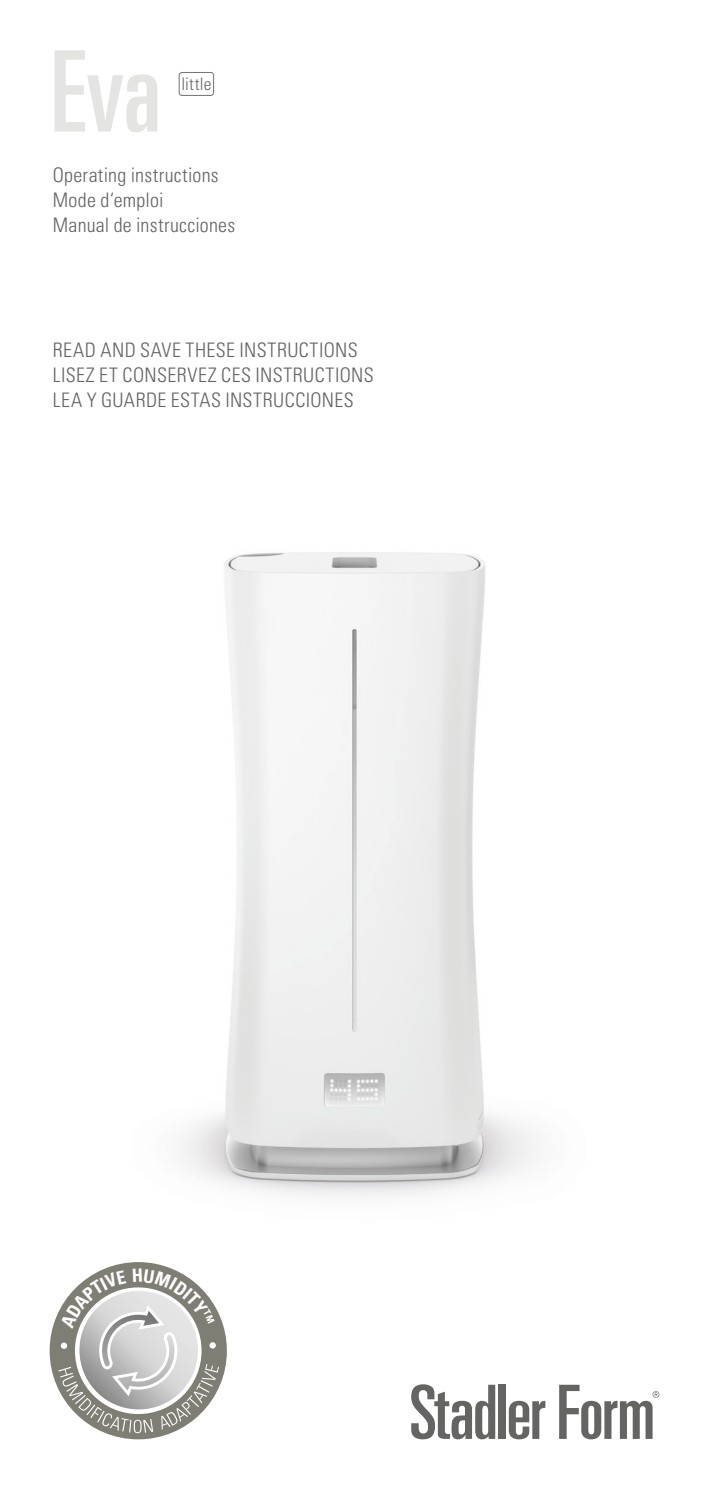
<style>
.page{position:relative;width:709px;height:1489px;background:#fff}
.page>*{position:absolute;margin:0;border:0;box-sizing:border-box;transform-origin:0 0}
.t1{font:112.5px "Univers LTCYR 59 Ult Cond";color:#e4e4e3}
.t2{font:20px/25px "Univers LTCYR 47 Light Cond";letter-spacing:.015em;color:#646463}
.t3{font:17.25px "Univers LTCYR 47 Light Cond";letter-spacing:.02em;color:#646463}
</style>
<div class="page">
<img style="left:182px;top:552px;width:353px;height:645px">
<svg style="left:411px;top:1384px;width:84px;height:55px"></svg>
<div style="left:498px;top:1384px;width:7px;height:54px;background:#646463"></div>
<svg style="left:509px;top:1400px;width:36px;height:39px"></svg>
<svg style="left:559px;top:1384px;width:100px;height:55px"></svg>
<div style="left:179px;top:72px;width:35px;height:24px;border:1px solid #767675;border-radius:3px"></div>
<svg style="left:50px;top:1262px;width:177px;height:177px"></svg>
<h1 class="t1" style="left:50px;top:14px;width:112px">Eva</h1>
<p class="t2" style="left:53px;top:161px;width:184px">Operating instructions<br>Mode d‘emploi<br>Manual de instrucciones</p>
<p class="t3" style="left:181px;top:72px;width:32px">little</p>
<p class="t2" style="left:53px;top:336px;width:322px">READ AND SAVE THESE INSTRUCTIONS<br>LISEZ ET CONSERVEZ CES INSTRUCTIONS<br>LEA Y GUARDE ESTAS INSTRUCCIONES</p>
</div>
